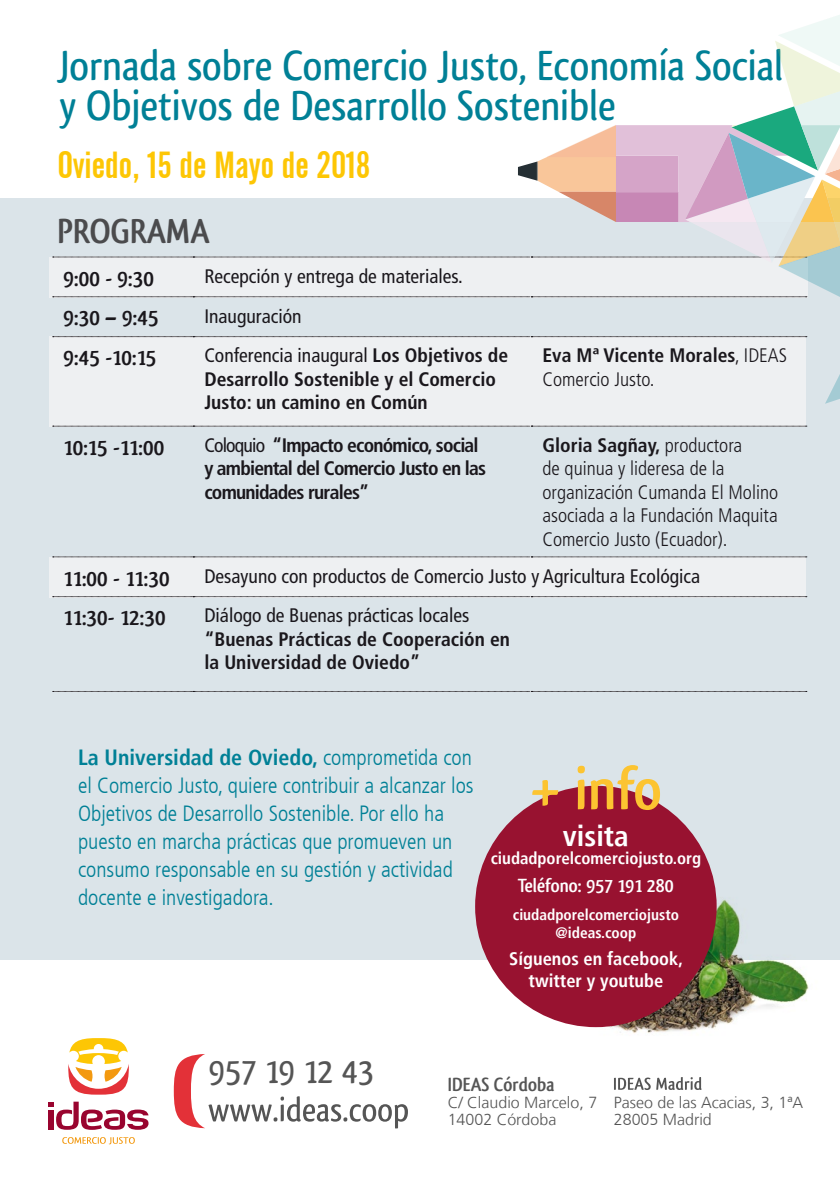
<style>
.page{position:relative;width:840px;height:1191px;background:#fff}
.page>*{position:absolute;margin:0;border:0;box-sizing:border-box;transform-origin:0 0}
.t1{font:700 62.2px "Qlassik";color:#fcc431}
.t2{font:500 44px/40px "Qlassik";color:#008096}
.t3{font:37.6px "Alternate Gothic No 2 BT";color:#fdc604}
.t4{font:500 36.4px "Qlassik";color:#555}
.t5{font:700 36.2px "Qlassik";color:#4b4b4d}
.t6{font:700 condensed 29.2px "Frutiger LT";color:#fff}
.t7{font:700 23.4px "Qlassik";color:#1a171c}
.t8{font:300 condensed 22px/28px "Frutiger LT";color:#008096}
.t9{font:700 20px "Qlassik";color:#fff}
.t10{font:700 20px "Qlassik";color:#555}
.t11{font:300 condensed 19.6px/23.4px "Frutiger LT";color:#1a171c}
.t12{font:700 condensed 19.6px/23.4px "Frutiger LT";color:#1a171c}
.t13{font:condensed 19.6px "Frutiger LT";color:#1a171c}
.t14{font:700 condensed 19.6px/23.4px "Frutiger LT";letter-spacing:-.04em;color:#1a171c}
.t15{font:700 condensed 18.4px/21.4px "Frutiger LT";color:#fff;text-align:center}
.t16{font:700 condensed 16.8px "Frutiger LT";color:#fff}
.t17{font:300 16px/17.4px "Frutiger LT";color:#555}
.t18{font:700 condensed 15.4px/18.4px "Frutiger LT";color:#fff;text-align:center}
.s1{font-weight:400}
.s2{font-weight:700}
</style>
<div class="page">
<div style="left:0;top:198px;width:839px;height:761px;background:#dbe4e9"></div>
<div style="left:49px;top:557px;width:756px;height:40px;background:#eef0f2"></div>
<div style="left:49px;top:336px;width:756px;height:91px;background:#eef0f2"></div>
<svg style="left:614px;top:1077px;width:36px;height:13px"></svg>
<svg style="left:656px;top:1077px;width:45px;height:13px"></svg>
<svg style="left:49px;top:1101px;width:99px;height:28px"></svg>
<svg style="left:62px;top:1137px;width:73px;height:7px"></svg>
<svg style="left:68px;top:1038px;width:61px;height:56px"></svg>
<svg style="left:174px;top:1054px;width:234px;height:74px"></svg>
<img style="left:541px;top:874px;width:280px;height:159px">
<div style="left:475px;top:786px;width:241px;height:241px;background:#981230;border-radius:50%"></div>
<svg style="left:53px;top:336px;width:753px;height:1px"></svg>
<svg style="left:53px;top:426px;width:753px;height:1px"></svg>
<svg style="left:53px;top:556px;width:753px;height:1px"></svg>
<svg style="left:53px;top:596px;width:753px;height:1px"></svg>
<svg style="left:53px;top:691px;width:753px;height:1px"></svg>
<svg style="left:825px;top:376px;width:14px;height:28px"></svg>
<svg style="left:53px;top:15px;width:786px;height:283px"></svg>
<h2 class="t2" style="left:57px;top:45px;width:726px">Jornada sobre Comercio Justo, Economía Social y Objetivos de Desarrollo Sostenible</h2>
<h3 class="t3" style="left:57px;top:144px;width:314px">Oviedo, 15 de Mayo de 2018</h3>
<h3 class="t5" style="left:57px;top:210px;width:154px">PROGRAMA</h3>
<p class="t7" style="left:63px;top:264px;width:92px">9:00 - 9:30</p>
<p class="t13" style="left:204px;top:264px;width:260px">Recepción y entrega de materiales.</p>
<p class="t7" style="left:63px;top:304px;width:97px">9:30 – 9:45</p>
<p class="t13" style="left:204px;top:304px;width:99px">Inauguración</p>
<p class="t7" style="left:63px;top:344px;width:94px">9:45 -10:15</p>
<p class="t12" style="left:204px;top:344px;width:305px"><span class="s1">Conferencia inaugural</span> Los Objetivos de<br>Desarrollo Sostenible y el Comercio<br>Justo: un camino en Común</p>
<p class="t11" style="left:542px;top:344px;width:246px"><span class="s2">Eva Mª Vicente Morales</span>, IDEAS<br>Comercio Justo.</p>
<p class="t7" style="left:63px;top:433px;width:102px">10:15 -11:00</p>
<p class="t14" style="left:204px;top:433px;width:283px"><span class="s1">Coloquio</span> “Impacto económico, social y ambiental del Comercio Justo en las comunidades rurales”</p>
<p class="t11" style="left:542px;top:434px;width:237px"><span class="s2">Gloria Sagñay,</span> productora<br>de quinua y lideresa de la organización Cumanda El Molino asociada a la Fundación Maquita<br>Comercio Justo (Ecuador).</p>
<p class="t7" style="left:63px;top:564px;width:108px">11:00 - 11:30</p>
<p class="t13" style="left:204px;top:564px;width:497px">Desayuno con productos de Comercio Justo y Agricultura Ecológica</p>
<p class="t7" style="left:63px;top:604px;width:104px">11:30- 12:30</p>
<p class="t13" style="left:204px;top:604px;width:266px">Diálogo de Buenas prácticas locales</p>
<p class="t12" style="left:204px;top:627px;width:307px">“Buenas Prácticas de Cooperación en la Universidad de Oviedo”</p>
<p class="t8" style="left:78px;top:744px;width:397px"><span class="s2">La Universidad de Oviedo,</span> comprometida con el Comercio Justo, quiere contribuir a alcanzar los Objetivos de Desarrollo Sostenible. Por ello ha puesto en marcha prácticas que promueven un consumo responsable en su gestión y actividad docente e investigadora.</p>
<h1 class="t1" style="left:529px;top:752px;width:134px">+ info</h1>
<h3 class="t6" style="left:562px;top:818px;width:67px">visita</h3>
<p class="t16" style="left:490px;top:848px;width:212px">ciudadporelcomerciojusto.org</p>
<p class="t9" style="left:517px;top:873px;width:158px">Teléfono: 957 191 280</p>
<p class="t18" style="left:512px;top:905px;width:167px">ciudadporelcomerciojusto @ideas.coop</p>
<p class="t15" style="left:509px;top:948px;width:175px">Síguenos en facebook, twitter y youtube</p>
<h3 class="t4" style="left:209px;top:1049px;width:166px">957 19 12 43</h3>
<p class="t10" style="left:447px;top:1072px;width:108px">IDEAS Córdoba</p>
<p class="t17" style="left:447px;top:1094px;width:151px">C/ Claudio Marcelo, 7<br>14002 Córdoba</p>
<p class="t17" style="left:613px;top:1093px;width:191px">Paseo de las Acacias, 3, 1ªA<br>28005 Madrid</p>
</div>
